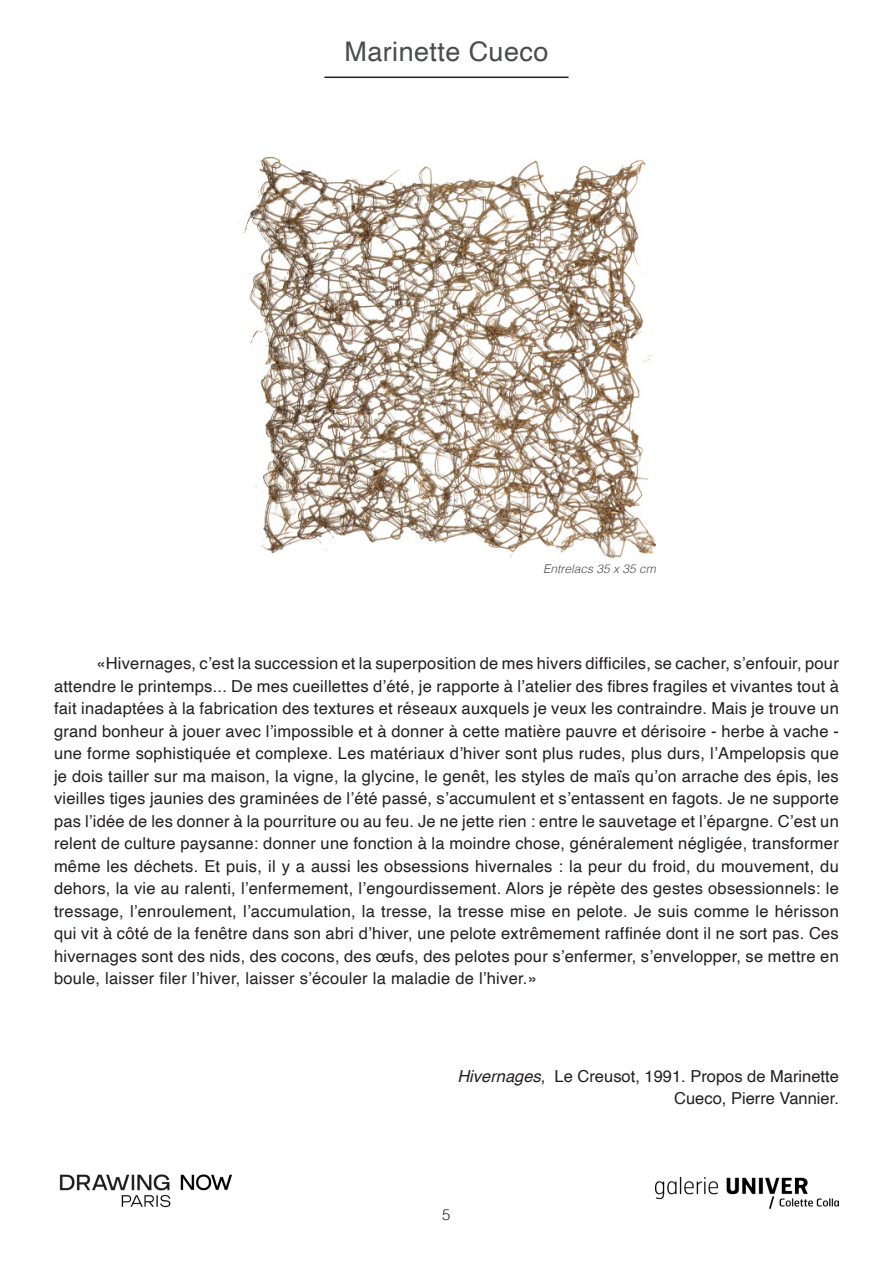
<style>
.page{position:relative;width:893px;height:1263px;background:#fff}
.page>*{position:absolute;margin:0;border:0;box-sizing:border-box;transform-origin:0 0}
.t1{font:27px "Helvetica";letter-spacing:.015em;color:#4b4c4d}
.t2{font:16.5px/22.5px "Helvetica";letter-spacing:.015em;color:#231f20;text-align:justify}
.t3{font:300 15px "Helvetica";color:#231f20}
.t4{font:italic 300 12px "Helvetica";color:#4b4c4d}
.s1{font-style:italic}
</style>
<div class="page">
<img style="left:243px;top:158px;width:413px;height:399px">
<hr style="left:324px;top:77px;width:245px;height:1px;background:#231f20">
<img style="left:656px;top:1176px;width:183px;height:33px">
<img style="left:59px;top:1174px;width:173px;height:34px">
<p class="t1" style="left:345px;top:30px;width:205px">Marinette Cueco</p>
<p class="t4" style="left:543px;top:559px;width:114px">Entrelacs 35 x 35 cm</p>
<p class="t2" style="left:54px;top:653px;width:786px;text-indent:43px">«Hivernages, c’est la succession et la superposition de mes hivers difficiles, se cacher, s’enfouir, pour attendre le printemps... De mes cueillettes d’été, je rapporte à l’atelier des fibres fragiles et vivantes tout à fait inadaptées à la fabrication des textures et réseaux auxquels je veux les contraindre. Mais je trouve un grand bonheur à jouer avec l’impossible et à donner à cette matière pauvre et dérisoire - herbe à vache - une forme sophistiquée et complexe. Les matériaux d’hiver sont plus rudes, plus durs, l’Ampelopsis que je dois tailler sur ma maison, la vigne, la glycine, le genêt, les styles de maïs qu’on arrache des épis, les vieilles tiges jaunies des graminées de l’été passé, s’accumulent et s’entassent en fagots. Je ne supporte pas l’idée de les donner à la pourriture ou au feu. Je ne jette rien : entre le sauvetage et l’épargne. C’est un relent de culture paysanne: donner une fonction à la moindre chose, généralement négligée, transformer même les déchets. Et puis, il y a aussi les obsessions hivernales : la peur du froid, du mouvement, du dehors, la vie au ralenti, l’enfermement, l’engourdissement. Alors je répète des gestes obsessionnels: le tressage, l’enroulement, l’accumulation, la tresse, la tresse mise en pelote. Je suis comme le hérisson qui vit à côté de la fenêtre dans son abri d’hiver, une pelote extrêmement raffinée dont il ne sort pas. Ces hivernages sont des nids, des cocons, des œufs, des pelotes pour s’enfermer, s’envelopper, se mettre en boule, laisser filer l’hiver, laisser s’écouler la maladie de l’hiver.»</p>
<p class="t2" style="left:457px;top:1065px;width:383px;text-align:right"><span class="s1">Hivernages</span>, Le Creusot, 1991. Propos de Marinette<br>Cueco, Pierre Vannier.</p>
<p class="t3" style="left:442px;top:1202px;width:10px">5</p>
</div>
